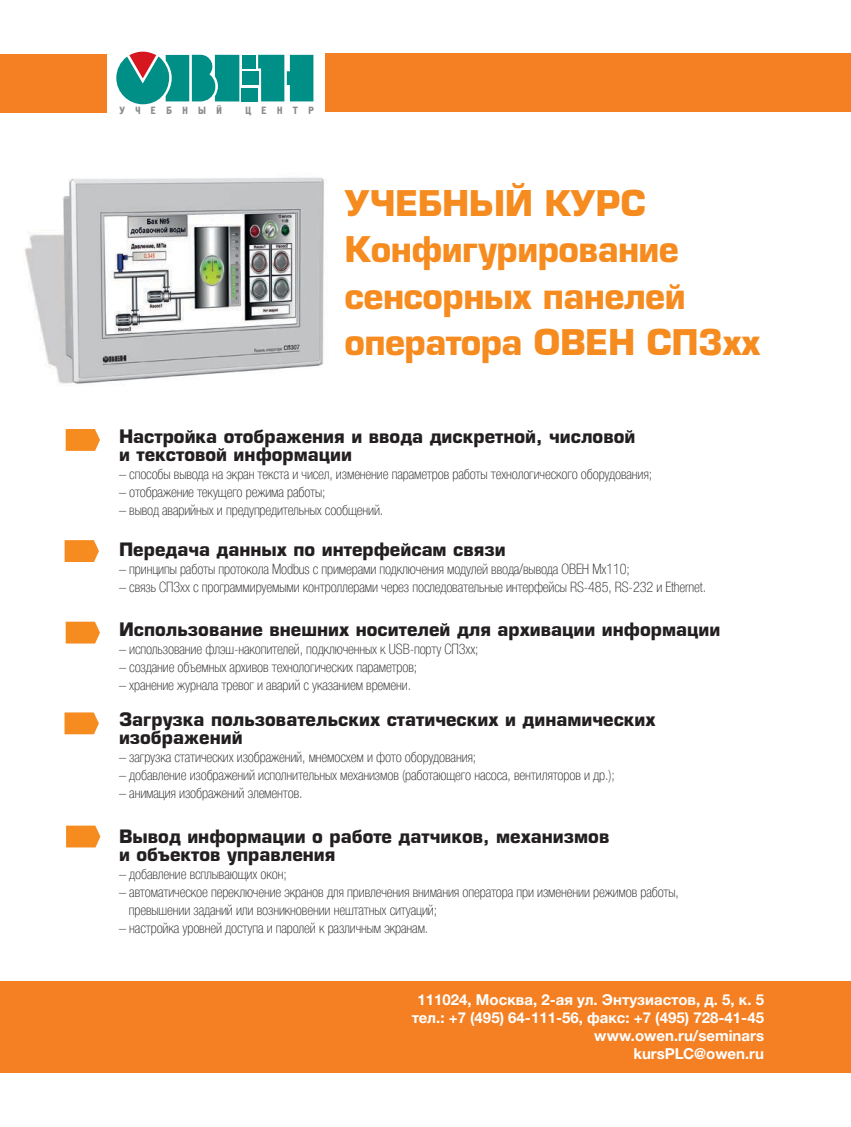
<style>
.page{position:relative;width:851px;height:1127px;background:#fff}
.page>*{position:absolute;margin:0;border:0;box-sizing:border-box;transform-origin:0 0}
.t1{font:700 34.5px/46.5px "Europe C";letter-spacing:-.02em;color:#f68b1f}
.t2{font:700 18px/18px "Europe C";color:#231f20}
.t3{font:700 15px/18px "Helvetica Neue LTW1 G";color:#fff;text-align:right}
.t4{font:100 condensed 14.25px/18px "Helvetica Neue LTW1 G";letter-spacing:-.01em;color:#231f20}
.t5{font:10.5px "Hermes C";letter-spacing:1em;color:#8a8c8f}
</style>
<div class="page">
<img style="left:25px;top:177px;width:299px;height:207px">
<div style="left:0;top:981px;width:850px;height:92px;background:#f58023"></div>
<svg style="left:66px;top:429px;width:34px;height:22px"></svg>
<svg style="left:65px;top:540px;width:34px;height:22px"></svg>
<svg style="left:66px;top:622px;width:34px;height:21px"></svg>
<svg style="left:64px;top:712px;width:35px;height:22px"></svg>
<svg style="left:66px;top:825px;width:34px;height:22px"></svg>
<div style="left:326px;top:53px;width:524px;height:58px;background:#f58023"></div>
<div style="left:0;top:55px;width:106px;height:58px;background:#f58023"></div>
<div style="left:242px;top:88px;width:16px;height:13px;background:#008f86"></div>
<svg style="left:116px;top:51px;width:123px;height:53px"></svg>
<div style="left:242px;top:55px;width:14px;height:14px;background:#008f86"></div>
<div style="left:242px;top:71px;width:16px;height:14px;background:#008f86"></div>
<svg style="left:258px;top:55px;width:55px;height:46px"></svg>
<p class="t5" style="left:119px;top:105px;width:104px">УЧЕБНЫЙ</p>
<p class="t5" style="left:245px;top:105px;width:70px">ЦЕНТР</p>
<h1 class="t1" style="left:344px;top:180px;width:417px">УЧЕБНЫЙ КУРС<br>Конфигурирование сенсорных панелей оператора ОВЕН СП3хх</h1>
<p class="t2" style="left:119px;top:428px;width:518px">Настройка отображения и ввода дискретной, числовой и текстовой информации</p>
<p class="t4" style="left:119px;top:465px;width:534px">– способы вывода на экран текста и чисел, изменение параметров работы технологического оборудования;</p>
<p class="t4" style="left:119px;top:483px;width:208px">– отображение текущего режима работы;</p>
<p class="t4" style="left:119px;top:501px;width:266px">– вывод аварийных и предупредительных сообщений.</p>
<p class="t2" style="left:119px;top:540px;width:388px">Передача данных по интерфейсам связи</p>
<p class="t4" style="left:119px;top:560px;width:512px">– принципы работы протокола Modbus с примерами подключения модулей ввода/вывода ОВЕН Мх110;</p>
<p class="t4" style="left:119px;top:578px;width:588px">– связь СП3хх с программируемыми контроллерами через последовательные интерфейсы RS-485, RS-232 и Ethernet.</p>
<p class="t2" style="left:119px;top:620px;width:602px">Использование внешних носителей для архивации информации</p>
<p class="t4" style="left:119px;top:640px;width:361px">– использование флэш-накопителей, подключенных к USB-порту СП3хх;</p>
<p class="t4" style="left:119px;top:658px;width:300px">– создание объемных архивов технологических параметров;</p>
<p class="t4" style="left:119px;top:676px;width:293px">– хранение журнала тревог и аварий с указанием времени.</p>
<p class="t2" style="left:119px;top:710px;width:538px">Загрузка пользовательских статических и динамических изображений</p>
<p class="t4" style="left:119px;top:748px;width:359px">– загрузка статических изображений, мнемосхем и фото оборудования;</p>
<p class="t4" style="left:119px;top:766px;width:497px">– добавление изображений исполнительных механизмов (работающего насоса, вентиляторов и др.);</p>
<p class="t4" style="left:119px;top:784px;width:185px">– анимация изображений элементов.</p>
<p class="t2" style="left:119px;top:827px;width:492px">Вывод информации о работе датчиков, механизмов и объектов управления</p>
<p class="t4" style="left:119px;top:865px;width:169px">– добавление всплывающих окон;</p>
<p class="t4" style="left:129px;top:883px;width:551px;text-indent:-10px">– автоматическое переключение экранов для привлечения внимания оператора при изменении режимов работы, превышении заданий или возникновении нештатных ситуаций;</p>
<p class="t4" style="left:119px;top:919px;width:311px">– настройка уровней доступа и паролей к различным экранам.</p>
<p class="t3" style="left:411px;top:990px;width:354px">111024, Москва, 2-ая ул. Энтузиастов, д. 5, к. 5 тел.: +7 (495) 64-111-56, факс: +7 (495) 728-41-45 www.owen.ru/seminars<br>kursPLC@owen.ru</p>
</div>
